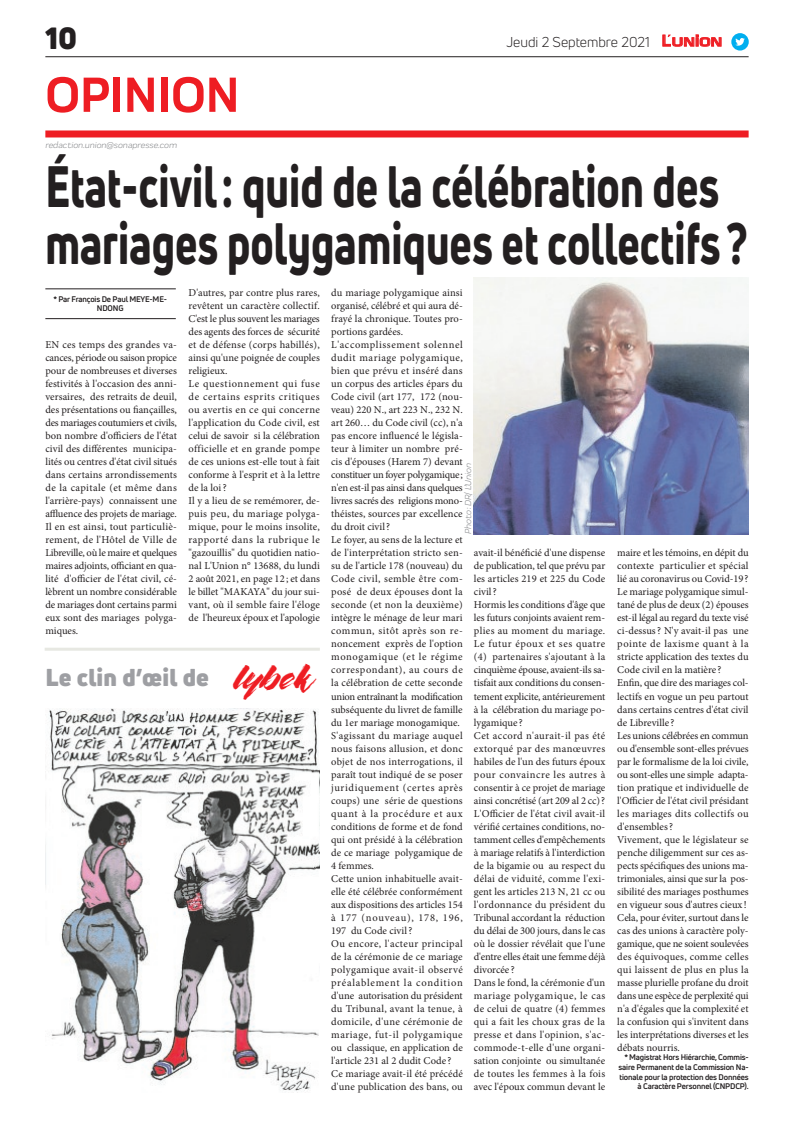
<style>
.page{position:relative;width:794px;height:1129px;background:#fff}
.page>*{position:absolute;margin:0;border:0;box-sizing:border-box;transform-origin:0 0}
.t1{font:800 57px/57px "Uni Neue";color:#231f20;scale:.74 1}
.t2{font:700 51px "Praktika";color:#ee1d23}
.t3{font:900 30px "Uni Neue";color:#231f20}
.t4{font:900 23.9px "Uni Neue";letter-spacing:.01em;color:#9e9fa3}
.t5{font:14px "Uni Neue";color:#231f20}
.t6{font:10.5px/13px "Minion Pro";color:#231f20}
.t7{font:italic 9px "Praktika";color:#818386}
.t8{font:700 8px/9.6px "Uni Neue";letter-spacing:-.02em;color:#231f20;text-align:right}
.s1{font-family:"Eurostile";font-weight:600;font-size:14.9px;color:#ee1d23}
.s2{font-family:"Eurostile";font-weight:600;font-size:11.4px;color:#ee1d23}
.s3{font-family:"The Flower City";font-weight:400;font-size:37.7px;color:#ee1d23}
</style>
<div class="page">
<hr style="left:45px;top:56px;width:703px;height:1px;background:#231f20">
<div style="left:45px;top:130px;width:703px;height:7px;background:#ee1d23"></div>
<svg style="left:662px;top:34px;width:60px;height:13px"></svg>
<div style="left:731px;top:33px;width:17px;height:18px;background:#00aeef;border-radius:50%"></div>
<svg style="left:735px;top:38px;width:10px;height:8px"></svg>
<hr style="left:45px;top:647px;width:275px;height:3px;background:#e7e8e2">
<img style="left:49px;top:708px;width:271px;height:383px">
<hr style="left:45px;top:318px;width:131px;height:1px;background:#231f20">
<hr style="left:45px;top:288px;width:131px;height:1px;background:#231f20">
<img style="left:474px;top:278px;width:274px;height:256px">
<h3 class="t3" style="left:45px;top:17px;width:33px">10</h3>
<h2 class="t2" style="left:45px;top:54px;width:195px">OPINION</h2>
<p class="t7" style="left:45px;top:139px;width:133px">redaction.union@sonapresse.com</p>
<h3 class="t5" style="left:506px;top:33px;width:217px">Jeudi 2 Septembre 2021 <span class="s1">L</span><span class="s2">UNION</span></h3>
<h1 class="t1" style="left:45px;top:157px;width:950px">État-civil: quid de la célébration des mariages polygamiques et collectifs?</h1>
<p class="t8" style="left:54px;top:294px;width:115px;text-align:center">* Par François De Paul MEYE-ME-<br>NDONG</p>
<p class="t6" style="left:189px;top:286px;width:133px">D'autres, par contre plus rares, revêtent un caractère collectif.<br>C'est le plus souvent les mariages des agents des forces de sécurité et de défense (corps habillés), ainsi qu'une poignée de couples religieux.<br>Le questionnement qui fuse de certains esprits critiques ou avertis en ce qui concerne l'application du Code civil, est celui de savoir si la célébration officielle et en grande pompe de ces unions est-elle tout à fait conforme à l'esprit et à la lettre de la loi?<br>Il y a lieu de se remémorer, de&shy;puis peu, du mariage polyga&shy;mique, pour le moins insolite, rapporté dans la rubrique le "gazouillis" du quotidien natio&shy;nal L'Union n° 13688, du lundi<br>2 août 2021, en page 12 ; et dans le billet "MAKAYA" du jour sui&shy;vant, où il semble faire l'éloge de l'heureux époux et l'apologie</p>
<p class="t6" style="left:331px;top:286px;width:133px">du mariage polygamique ainsi organisé, célébré et qui aura dé&shy;frayé la chronique. Toutes pro&shy;portions gardées.<br>L'accomplissement solennel dudit mariage polygamique, bien que prévu et inséré dans un corpus des articles épars du<br>Code civil (art 177, 172 (nou&shy;veau) 220 N., art 223 N., 232 N. art 260… du Code civil (cc), n'a pas encore influencé le législa&shy;teur à limiter un nombre pré&shy;cis d'épouses (Harem 7) devant constituer un foyer polygamique; n'en est-il pas ainsi dans quelques livres sacrés des religions mono&shy;théistes, sources par excellence du droit civil?<br>Le foyer, au sens de la lecture et de l'interprétation stricto sen&shy;su de l'article 178 (nouveau) du<br>Code civil, semble être com&shy;posé de deux épouses dont la seconde (et non la deuxième) intègre le ménage de leur mari commun, sitôt après son re&shy;noncement exprès de l'option monogamique (et le régime correspondant), au cours de la célébration de cette seconde union entraînant la modification subséquente du livret de famille du 1er mariage monogamique.<br>S'agissant du mariage auquel nous faisons allusion, et donc objet de nos interrogations, il paraît tout indiqué de se poser juridiquement (certes après coups) une série de questions quant à la procédure et aux conditions de forme et de fond qui ont présidé à la célébration de ce mariage polygamique de<br>4 femmes.<br>Cette union inhabituelle avait&shy;elle été célébrée conformément aux dispositions des articles 154 à 177 (nouveau), 178, 196,<br>197 du Code civil?<br>Ou encore, l'acteur principal de la cérémonie de ce mariage polygamique avait-il observé préalablement la condition d'une autorisation du président du Tribunal, avant la tenue, à domicile, d'une cérémonie de mariage, fut-il polygamique ou classique, en application de l'article 231 al 2 dudit Code ?<br>Ce mariage avait-il été précédé d'une publication des bans, ou</p>
<p class="t6" style="left:45px;top:338px;width:133px;text-align:justify">EN ces temps des grandes va&shy;cances, période ou saison propice pour de nombreuses et diverses festivités à l'occasion des anni&shy;versaires, des retraits de deuil, des présentations ou fiançailles, des mariages coutumiers et civils, bon nombre d'officiers de l'état civil des différentes municipa&shy;lités ou centres d'état civil situés dans certains arrondissements de la capitale (et même dans l'arrière-pays) connaissent une affluence des projets de mariage.<br>Il en est ainsi, tout particuliè&shy;rement, de l'Hôtel de Ville de Libreville, où le maire et quelques maires adjoints, officiant en qua&shy;lité d'officier de l'état civil, cé&shy;lèbrent un nombre considérable de mariages dont certains parmi eux sont des mariages polyga&shy;miques.</p>
<p class="t7" style="left:462px;top:534px;width:73px;rotate:-90deg">Photo : DR/ L’Union</p>
<p class="t6" style="left:474px;top:546px;width:133px">avait-il bénéficié d'une dispense de publication, tel que prévu par les articles 219 et 225 du Code civil?<br>Hormis les conditions d'âge que les futurs conjoints avaient rem&shy;plies au moment du mariage.<br>Le futur époux et ses quatre (4) partenaires s'ajoutant à la cinquième épouse, avaient-ils sa&shy;tisfait aux conditions du consen&shy;tement explicite, antérieurement à la célébration du mariage po&shy;lygamique ?<br>Cet accord n'aurait-il pas été extorqué par des manœuvres habiles de l'un des futurs époux pour convaincre les autres à consentir à ce projet de mariage ainsi concrétisé (art 209 al 2 cc)?<br>L'Officier de l'état civil avait-il vérifié certaines conditions, no&shy;tamment celles d'empêchements à mariage relatifs à l'interdiction de la bigamie ou au respect du délai de viduité, comme l'exi&shy;gent les articles 213 N, 21 cc ou l'ordonnance du président du<br>Tribunal accordant la réduction du délai de 300 jours, dans le cas où le dossier révélait que l'une d'entre elles était une femme déjà divorcée ?<br>Dans le fond, la cérémonie d'un mariage polygamique, le cas de celui de quatre (4) femmes qui a fait les choux gras de la presse et dans l'opinion, s'ac&shy;commode-t-elle d'une organi&shy;sation conjointe ou simultanée de toutes les femmes à la fois avec l'époux commun devant le</p>
<p class="t6" style="left:617px;top:546px;width:133px">maire et les témoins, en dépit du contexte particulier et spécial lié au coronavirus ou Covid-19?<br>Le mariage polygamique simul&shy;tané de plus de deux (2) épouses est-il légal au regard du texte visé ci-dessus? N'y avait-il pas une pointe de laxisme quant à la stricte application des textes du<br>Code civil en la matière ?<br>Enfin, que dire des mariages col&shy;lectifs en vogue un peu partout dans certains centres d'état civil de Libreville ?<br>Les unions célébrées en commun ou d'ensemble sont-elles prévues par le formalisme de la loi civile, ou sont-elles une simple adapta&shy;tion pratique et individuelle de l'Officier de l'état civil présidant les mariages dits collectifs ou d'ensembles?<br>Vivement, que le législateur se penche diligemment sur ces as&shy;pects spécifiques des unions ma&shy;trimoniales, ainsi que sur la pos&shy;sibilité des mariages posthumes en vigueur sous d'autres cieux !<br>Cela, pour éviter, surtout dans le cas des unions à caractère poly&shy;gamique, que ne soient soulevées des équivoques, comme celles qui laissent de plus en plus la masse plurielle profane du droit dans une espèce de perplexité qui n'a d'égales que la complexité et la confusion qui s'invitent dans les interprétations diverses et les débats nourris.</p>
<h3 class="t4" style="left:45px;top:660px;width:266px">Le clin d’œil de <span class="s3">lybek</span></h3>
<p class="t8" style="left:618px;top:1052px;width:132px">* Magistrat Hors Hiérarchie, Commis&shy;saire Permanent de la Commission Na&shy;tionale pour la protection des Données à Caractère Personnel (CNPDCP).</p>
</div>
